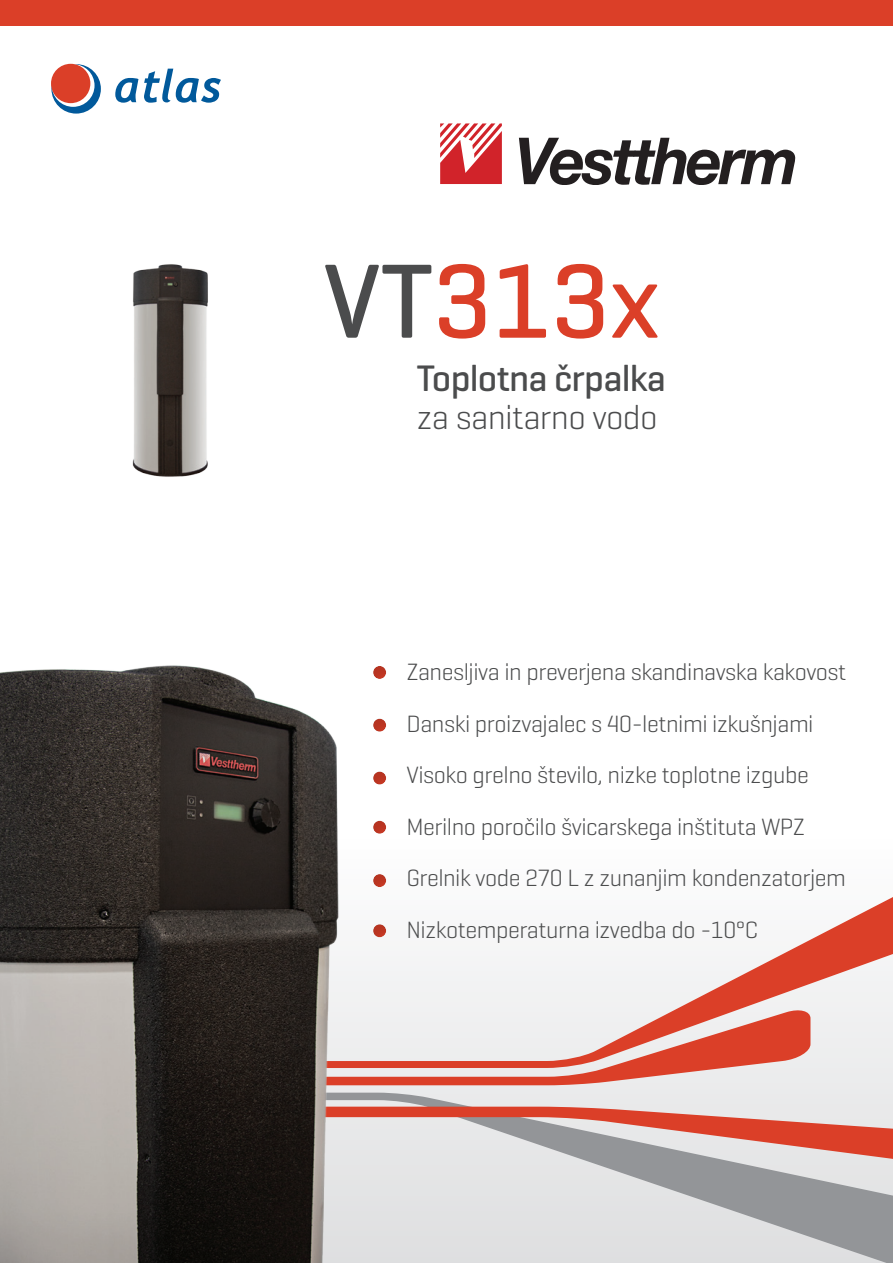
<style>
.page{position:relative;width:893px;height:1263px;background:#fff}
.page>*{position:absolute;margin:0;border:0;box-sizing:border-box;transform-origin:0 0}
.t1{font:500 107.25px "Geogrotesque";color:#db3f28}
.t2{font:500 37.5px "Geogrotesque";letter-spacing:-.02em;color:#4b4c4d}
.t3{font:300 34.5px "Geogrotesque";letter-spacing:-.02em;color:#4b4c4d}
.t4{font:300 24px/51.6px "Geogrotesque";letter-spacing:-.02em;color:#4b4c4d}
.s1{color:#4b4c4d}
</style>
<div class="page">
<div style="left:473px;top:1092px;width:420px;height:14px;background:#e9eaeb"></div>
<svg style="left:473px;top:897px;width:420px;height:171px;fill:#f3f4f5"></svg>
<svg style="left:473px;top:1008px;width:337px;height:91px;fill:#ebebec"></svg>
<svg style="left:473px;top:1106px;width:420px;height:157px;background:#ccbbba"></svg>
<svg style="left:440px;top:123px;width:62px;height:61px"></svg>
<svg style="left:519px;top:138px;width:276px;height:46px"></svg>
<img style="left:0;top:665px;width:473px;height:598px">
<img style="left:132px;top:264px;width:76px;height:213px">
<div style="left:373px;top:665px;width:13px;height:16px;background:#231f20;opacity:.2"></div>
<div style="left:373px;top:718px;width:13px;height:16px;background:#231f20;opacity:.2"></div>
<div style="left:373px;top:771px;width:13px;height:16px;background:#231f20;opacity:.2"></div>
<div style="left:373px;top:820px;width:13px;height:16px;background:#231f20;opacity:.2"></div>
<div style="left:373px;top:873px;width:13px;height:16px;background:#231f20;opacity:.2"></div>
<div style="left:0;top:0;width:893px;height:26px;background:#db3f28"></div>
<svg style="left:51px;top:64px;width:50px;height:50px"></svg>
<svg style="left:52px;top:64px;width:43px;height:43px"></svg>
<div style="left:51px;top:64px;width:39px;height:39px;background:#db3f28;border-radius:50%"></div>
<svg style="left:115px;top:78px;width:23px;height:25px"></svg>
<svg style="left:144px;top:69px;width:77px;height:34px"></svg>
<div style="left:373px;top:923px;width:13px;height:17px;background:#231f20;opacity:.2"></div>
<h1 class="t1" style="left:323px;top:234px;width:339px"><span class="s1">VT</span>313x</h1>
<h2 class="t2" style="left:417px;top:355px;width:250px">Toplotna črpalka</h2>
<h3 class="t3" style="left:417px;top:395px;width:242px">za sanitarno vodo</h3>
<p class="t4" style="left:406px;top:645px;width:441px">Zanesljiva in preverjena skandinavska kakovost Danski proizvajalec s 40-letnimi izkušnjami Visoko grelno število, nizke toplotne izgube Merilno poročilo švicarskega inštituta WPZ Grelnik vode 270 L z zunanjim kondenzatorjem Nizkotemperaturna izvedba do -10°C</p>
</div>
